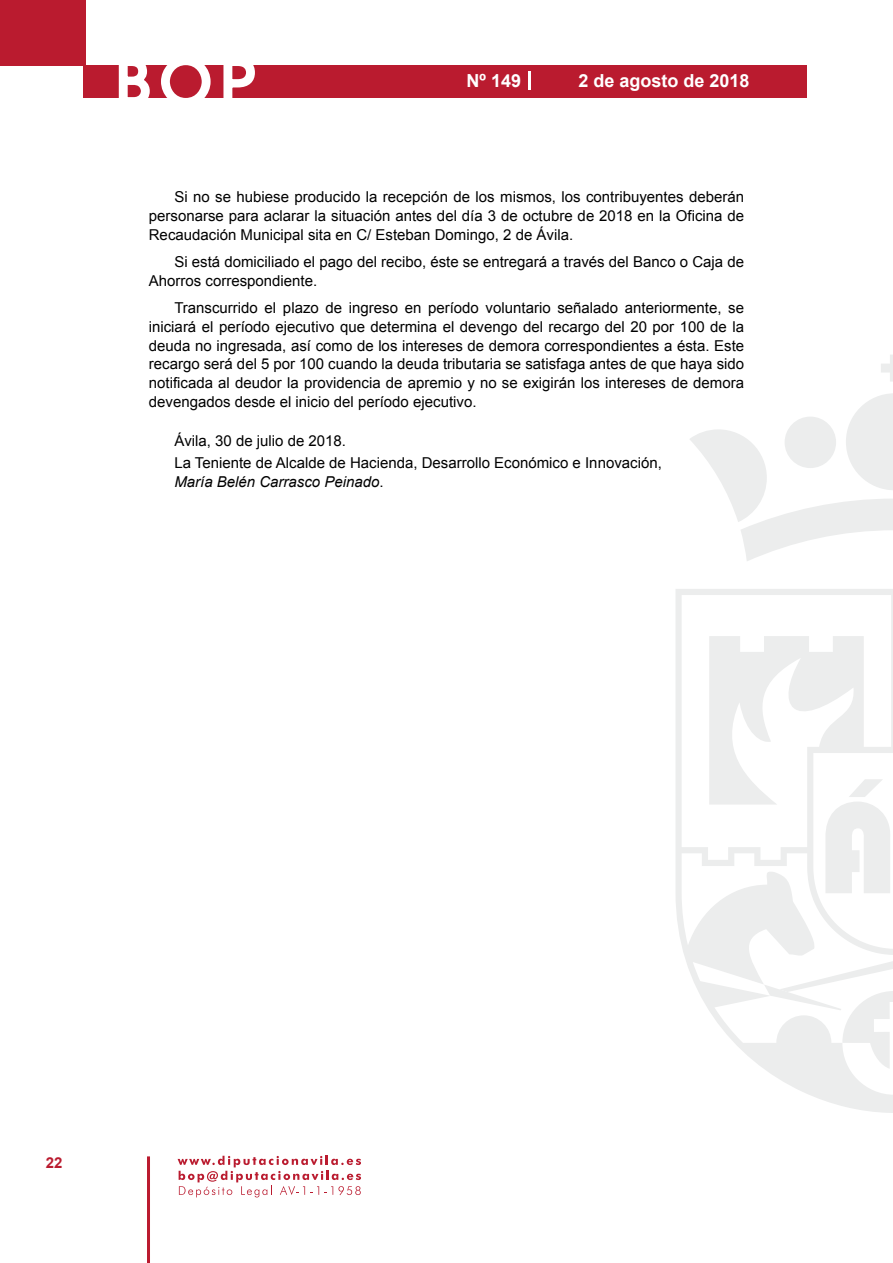
<style>
.page{position:relative;width:893px;height:1263px;background:#fff}
.page>*{position:absolute;margin:0;border:0;box-sizing:border-box;transform-origin:0 0}
.t1{font:500 61.5px "Avant Garde";color:#fff}
.t2{font:700 18px "Arial";color:#fff}
.t3{font:15px/18.8px "Arial";color:#000;text-align:justify}
.t4{font:italic 15px "Arial";color:#000}
.t5{font:700 15px "Arial";color:#ba1b2f}
.s1{font-style:normal}
</style>
<div class="page">
<svg style="left:178px;top:1156px;width:183px;height:41px"></svg>
<hr style="left:147px;top:1156px;width:3px;height:107px;background:#ba1b2f">
<div style="left:0;top:0;width:85px;height:66px;background:#ba1b2f"></div>
<div style="left:84px;top:65px;width:723px;height:33px;background:#ba1b2f"></div>
<svg style="left:118px;top:65px;width:32px;height:33px"></svg>
<svg style="left:161px;top:65px;width:50px;height:33px"></svg>
<svg style="left:223px;top:65px;width:32px;height:33px"></svg>
<svg style="left:529px;top:71px;width:2px;height:19px"></svg>
<svg style="left:881px;top:355px;width:12px;height:27px"></svg>
<svg style="left:690px;top:393px;width:203px;height:168px"></svg>
<svg style="left:676px;top:589px;width:217px;height:524px"></svg>
<svg style="left:764px;top:984px;width:129px;height:86px"></svg>
<svg style="left:825px;top:779px;width:66px;height:114px"></svg>
<h1 class="t1" style="left:115px;top:44px;width:141px">BOP</h1>
<p class="t2" style="left:467px;top:69px;width:56px">Nº 149</p>
<p class="t2" style="left:578px;top:69px;width:173px">2 de agosto de 2018</p>
<p class="t3" style="left:149px;top:188px;width:597px;text-indent:26px">Si no se hubiese producido la recepción de los mismos, los contribuyentes deberán personarse para aclarar la situación antes del día 3 de octubre de 2018 en la Oficina de Recaudación Municipal sita en C/ Esteban Domingo, 2 de Ávila.</p>
<p class="t3" style="left:149px;top:253px;width:597px;text-indent:26px">Si está domiciliado el pago del recibo, éste se entregará a través del Banco o Caja de<br>Ahorros correspondiente.</p>
<p class="t3" style="left:149px;top:299px;width:597px;text-indent:26px">Transcurrido el plazo de ingreso en período voluntario señalado anteriormente, se iniciará el período ejecutivo que determina el devengo del recargo del 20 por 100 de la deuda no ingresada, así como de los intereses de demora correspondientes a ésta. Este recargo será del 5 por 100 cuando la deuda tributaria se satisfaga antes de que haya sido notificada al deudor la providencia de apremio y no se exigirán los intereses de demora devengados desde el inicio del período ejecutivo.</p>
<p class="t3" style="left:174px;top:430px;width:489px;line-height:22.2px">Ávila, 30 de julio de 2018.<br>La Teniente de Alcalde de Hacienda, Desarrollo Económico e Innovación,</p>
<p class="t4" style="left:174px;top:472px;width:211px">María Belén Carrasco Peinado<span class="s1">.</span></p>
<p class="t5" style="left:46px;top:1153px;width:18px">22</p>
</div>
